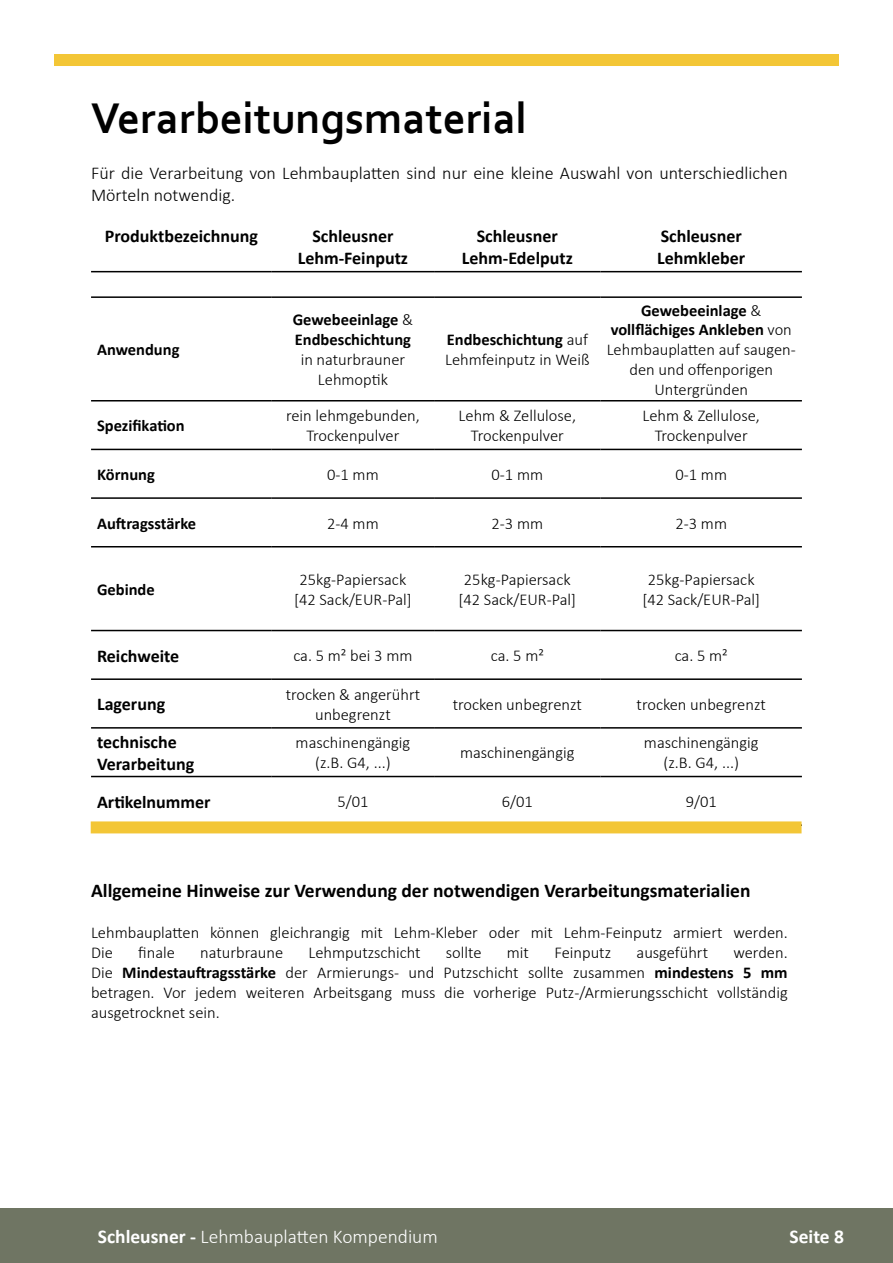
<style>
.page{position:relative;width:893px;height:1263px;background:#fff}
.page>*{position:absolute;margin:0;border:0;box-sizing:border-box;transform-origin:0 0}
.t1{font:700 45px "Corbel";color:#000}
.t2{font:700 19.5px "Calibri";color:#000}
.t3{font:300 19.5px "Calibri";color:#fff}
.t4{font:700 19.5px "Calibri";color:#fff}
.t5{font:700 18px/21.6px "Calibri";color:#000;text-align:center}
.t6{font:300 18px/21.6px "Calibri";color:#000}
.t7{font:300 16.5px/19.8px "Calibri";color:#000;text-align:center}
.t8{font:700 16.5px/19.8px "Calibri";color:#000}
.s1{font-weight:300}
.s2{font-weight:700}
</style>
<div class="page">
<hr style="left:91px;top:296px;width:181px;height:2px;background:#000">
<hr style="left:272px;top:296px;width:162px;height:2px;background:#000">
<hr style="left:434px;top:296px;width:167px;height:2px;background:#000">
<hr style="left:601px;top:296px;width:201px;height:2px;background:#000">
<hr style="left:91px;top:400px;width:181px;height:1px;background:#000">
<hr style="left:272px;top:400px;width:162px;height:1px;background:#000">
<hr style="left:434px;top:400px;width:167px;height:1px;background:#000">
<hr style="left:601px;top:400px;width:201px;height:1px;background:#000">
<hr style="left:91px;top:449px;width:181px;height:1px;background:#000">
<hr style="left:272px;top:449px;width:162px;height:1px;background:#000">
<hr style="left:434px;top:449px;width:167px;height:1px;background:#000">
<hr style="left:601px;top:449px;width:201px;height:1px;background:#000">
<hr style="left:91px;top:497px;width:181px;height:2px;background:#000">
<hr style="left:272px;top:497px;width:162px;height:2px;background:#000">
<hr style="left:434px;top:497px;width:167px;height:2px;background:#000">
<hr style="left:601px;top:497px;width:201px;height:2px;background:#000">
<hr style="left:91px;top:546px;width:181px;height:1px;background:#000">
<hr style="left:272px;top:546px;width:162px;height:1px;background:#000">
<hr style="left:434px;top:546px;width:167px;height:1px;background:#000">
<hr style="left:601px;top:546px;width:201px;height:1px;background:#000">
<hr style="left:91px;top:630px;width:181px;height:1px;background:#000">
<hr style="left:272px;top:630px;width:162px;height:1px;background:#000">
<hr style="left:434px;top:630px;width:167px;height:1px;background:#000">
<hr style="left:601px;top:630px;width:201px;height:1px;background:#000">
<hr style="left:91px;top:678px;width:181px;height:2px;background:#000">
<hr style="left:272px;top:678px;width:162px;height:2px;background:#000">
<hr style="left:434px;top:678px;width:167px;height:2px;background:#000">
<hr style="left:601px;top:678px;width:201px;height:2px;background:#000">
<hr style="left:91px;top:727px;width:181px;height:2px;background:#000">
<hr style="left:272px;top:727px;width:162px;height:2px;background:#000">
<hr style="left:434px;top:727px;width:167px;height:2px;background:#000">
<hr style="left:601px;top:727px;width:201px;height:2px;background:#000">
<hr style="left:91px;top:776px;width:181px;height:1px;background:#000">
<hr style="left:272px;top:776px;width:162px;height:1px;background:#000">
<hr style="left:434px;top:776px;width:167px;height:1px;background:#000">
<hr style="left:601px;top:776px;width:201px;height:1px;background:#000">
<hr style="left:601px;top:824px;width:201px;height:2px;background:#000">
<hr style="left:91px;top:271px;width:181px;height:1px;background:#000">
<hr style="left:272px;top:271px;width:162px;height:1px;background:#000">
<hr style="left:434px;top:271px;width:167px;height:1px;background:#000">
<hr style="left:601px;top:271px;width:201px;height:1px;background:#000">
<div style="left:54px;top:54px;width:785px;height:12px;background:#f3c636"></div>
<div style="left:91px;top:821px;width:710px;height:12px;background:#f3c636"></div>
<div style="left:0;top:1209px;width:893px;height:54px;background:#6f7563"></div>
<h1 class="t1" style="left:91px;top:91px;width:438px">Verarbeitungsmaterial</h1>
<p class="t6" style="left:91px;top:162px;width:698px">Für die Verarbeitung von Lehmbauplatten sind nur eine kleine Auswahl von unterschiedlichen<br>Mörteln notwendig.</p>
<p class="t5" style="left:105px;top:225px;width:155px">Produktbezeichnung</p>
<p class="t5" style="left:298px;top:225px;width:112px">Schleusner<br>Lehm-Feinputz</p>
<p class="t5" style="left:462px;top:225px;width:112px">Schleusner<br>Lehm-Edelputz</p>
<p class="t5" style="left:657px;top:225px;width:90px;text-align:left">Schleusner<br>Lehmkleber</p>
<p class="t8" style="left:97px;top:340px;width:84px">Anwendung</p>
<p class="t8" style="left:293px;top:310px;width:122px">Gewebeeinlage <span class="s1">&amp;<br></span>Endbeschichtung</p>
<p class="t7" style="left:301px;top:349px;width:106px">in naturbrauner<br>Lehmoptik</p>
<p class="t7" style="left:445px;top:330px;width:146px;text-align:left"><span class="s2">Endbeschichtung</span> auf<br>Lehmfeinputz in Weiß</p>
<p class="t7" style="left:607px;top:300px;width:191px"><span class="s2">Gewebeeinlage</span> &amp; <span class="s2">vollflächiges Ankleben</span> von<br>Lehmbauplatten auf saugen&shy;den und offenporigen<br>Untergründen</p>
<p class="t8" style="left:97px;top:416px;width:89px">Spezifikation</p>
<p class="t7" style="left:286px;top:406px;width:135px">rein lehmgebunden,<br>Trockenpulver</p>
<p class="t7" style="left:459px;top:406px;width:119px">Lehm &amp; Zellulose,<br>Trockenpulver</p>
<p class="t7" style="left:643px;top:406px;width:119px">Lehm &amp; Zellulose,<br>Trockenpulver</p>
<p class="t8" style="left:97px;top:464px;width:59px">Körnung</p>
<p class="t7" style="left:327px;top:464px;width:53px">0-1 mm</p>
<p class="t7" style="left:492px;top:464px;width:53px">0-1 mm</p>
<p class="t7" style="left:675px;top:464px;width:53px">0-1 mm</p>
<p class="t8" style="left:97px;top:513px;width:101px">Auftragsstärke</p>
<p class="t7" style="left:327px;top:513px;width:53px">2-4 mm</p>
<p class="t7" style="left:491px;top:513px;width:53px">2-3 mm</p>
<p class="t7" style="left:675px;top:513px;width:53px">2-3 mm</p>
<p class="t8" style="left:97px;top:579px;width:59px">Gebinde</p>
<p class="t7" style="left:294px;top:569px;width:119px">25kg-Papiersack [42 Sack/EUR-Pal]</p>
<p class="t7" style="left:458px;top:569px;width:119px">25kg-Papiersack [42 Sack/EUR-Pal]</p>
<p class="t7" style="left:642px;top:569px;width:119px">25kg-Papiersack [42 Sack/EUR-Pal]</p>
<p class="t5" style="left:97px;top:645px;width:84px">Reichweite</p>
<p class="t7" style="left:293px;top:645px;width:121px">ca. 5 m² bei 3 mm</p>
<p class="t7" style="left:491px;top:645px;width:55px">ca. 5 m²</p>
<p class="t7" style="left:675px;top:645px;width:55px">ca. 5 m²</p>
<p class="t5" style="left:97px;top:693px;width:70px">Lagerung</p>
<p class="t7" style="left:286px;top:684px;width:136px">trocken &amp; angerührt unbegrenzt</p>
<p class="t7" style="left:453px;top:694px;width:131px">trocken unbegrenzt</p>
<p class="t7" style="left:637px;top:694px;width:131px">trocken unbegrenzt</p>
<p class="t5" style="left:97px;top:731px;width:99px;text-align:left">technische<br>Verarbeitung</p>
<p class="t7" style="left:296px;top:733px;width:116px">maschinengängig (z.B. G4, ...)</p>
<p class="t7" style="left:460px;top:743px;width:116px">maschinengängig</p>
<p class="t7" style="left:644px;top:733px;width:116px">maschinengängig (z.B. G4, ...)</p>
<p class="t5" style="left:97px;top:790px;width:115px">Artikelnummer</p>
<p class="t7" style="left:337px;top:791px;width:33px">5/01</p>
<p class="t7" style="left:502px;top:791px;width:33px">6/01</p>
<p class="t7" style="left:686px;top:791px;width:33px">9/01</p>
<p class="t2" style="left:91px;top:877px;width:661px">Allgemeine Hinweise zur Verwendung der notwendigen Verarbeitungsmaterialien</p>
<p class="t7" style="left:91px;top:923px;width:698px;text-align:left">Lehmbauplatten können gleichrangig mit Lehm-Kleber oder mit Lehm-Feinputz armiert werden.<br>Die</p>
<p class="t7" style="left:138px;top:943px;width:38px">finale</p>
<p class="t7" style="left:200px;top:943px;width:84px">naturbraune</p>
<p class="t7" style="left:308px;top:943px;width:114px">Lehmputzschicht</p>
<p class="t7" style="left:446px;top:943px;width:37px">sollte</p>
<p class="t7" style="left:507px;top:943px;width:24px">mit</p>
<p class="t7" style="left:554px;top:943px;width:58px">Feinputz</p>
<p class="t7" style="left:637px;top:943px;width:73px">ausgeführt</p>
<p class="t7" style="left:91px;top:943px;width:698px;text-align:justify;text-indent:642px">werden.<br>Die <span class="s2">Mindestauftragsstärke</span> der Armierungs- und Putzschicht sollte zusammen <span class="s2">mindestens 5 mm </span>betragen. Vor jedem weiteren Arbeitsgang muss die vorherige Putz-/Armierungsschicht vollständig ausgetrocknet sein.</p>
<p class="t3" style="left:98px;top:1225px;width:341px"><span class="s2">Schleusner -</span> Lehmbauplatten Kompendium</p>
<p class="t4" style="left:790px;top:1223px;width:56px">Seite 8</p>
</div>
